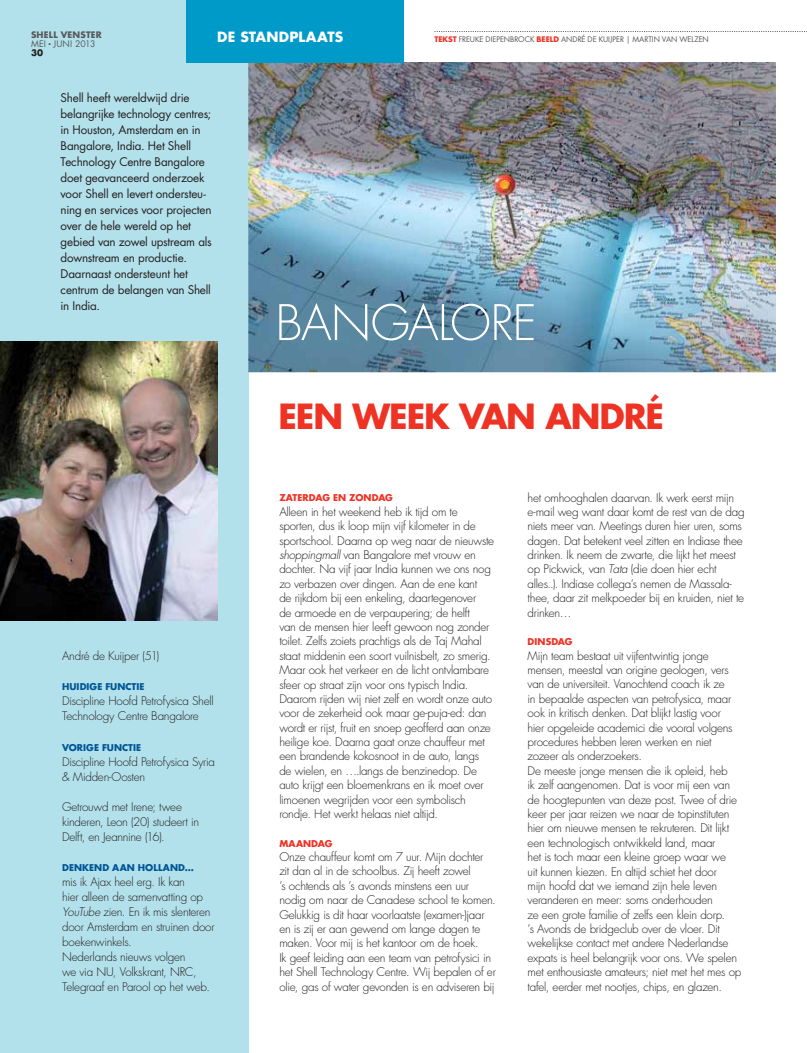
<style>
.page{position:relative;width:807px;height:1053px;background:#fff}
.page>*{position:absolute;margin:0;border:0;box-sizing:border-box;transform-origin:0 0}
.t1{font:700 33.75px "Futura";letter-spacing:-.035em;color:#ee3224}
.t2{font:700 13.75px "Futura";letter-spacing:.01em;color:#fff}
.t3{font:300 11.62px/14.4px "Futura";letter-spacing:-.02em;color:#231f20}
.t4{font:11.62px/16px "Futura";letter-spacing:-.015em;color:#231f20}
.t5{font:700 9.12px "Futura";letter-spacing:.01em;color:#005596}
.t6{font:700 9.12px "Futura";letter-spacing:.005em;color:#ee3224}
.t7{font:700 8.75px "Futura";letter-spacing:.02em;color:#58595b}
.t8{font:8.75px "Futura";letter-spacing:.015em;color:#58595b}
.t9{font:700 8.75px "Futura";color:#231f20}
.t10{font:7.5px "Futura";letter-spacing:-.005em;color:#58595b}
.s1{font-weight:700;color:#ee3224}
.s2{font-style:italic}
</style>
<div class="page">
<div style="left:0;top:0;width:248px;height:1052px;background:#b3e1eb"></div>
<img style="left:248px;top:62px;width:527px;height:310px">
<svg style="left:279px;top:303px;width:254px;height:38px;background:#799db2"></svg>
<img style="left:492px;top:170px;width:28px;height:67px">
<img style="left:0;top:341px;width:217px;height:279px">
<div style="left:186px;top:0;width:217px;height:62px;background:#009ac8"></div>
<svg style="left:434px;top:31px;width:371px;height:1px"></svg>
<p class="t7" style="left:31px;top:30px;width:72px">SHELL VENSTER</p>
<p class="t8" style="left:31px;top:39px;width:66px">MEI JUNI 2013</p>
<p class="t9" style="left:31px;top:47px;width:14px">30</p>
<p class="t4" style="left:61px;top:90px;width:153px">Shell heeft wereldwijd drie belangrijke technology centres; in Houston, Amsterdam en in<br>Bangalore, India. Het Shell<br>Technology Centre Bangalore doet geavanceerd onderzoek voor Shell en levert ondersteu&shy;ning en services voor projecten over de hele wereld op het gebied van zowel upstream als downstream en productie.<br>Daarnaast ondersteunt het centrum de belangen van Shell in India.</p>
<p class="t2" style="left:217px;top:29px;width:127px">DE STANDPLAATS</p>
<p class="t10" style="left:434px;top:35px;width:276px"><span class="s1">TEKST</span> FREUKE DIEPENBROCK <span class="s1">BEELD</span> ANDRÉ DE KUIJPER | MARTIN VAN WELZEN</p>
<p class="t3" style="left:62px;top:650px;width:99px">André de Kuijper (51)</p>
<p class="t5" style="left:62px;top:681px;width:84px">HUIDIGE FUNCTIE</p>
<p class="t3" style="left:62px;top:694px;width:153px;line-height:15px">Discipline Hoofd Petrofysica Shell<br>Technology Centre Bangalore</p>
<p class="t5" style="left:62px;top:741px;width:80px">VORIGE FUNCTIE</p>
<p class="t3" style="left:62px;top:754px;width:154px;line-height:15px">Discipline Hoofd Petrofysica Syria &amp; Midden-Oosten</p>
<p class="t3" style="left:62px;top:799px;width:138px;line-height:15px">Getrouwd met Irene; twee kinderen, Leon (20) studeert in<br>Delft, en Jeannine (16).</p>
<p class="t5" style="left:62px;top:862px;width:133px">DENKEND AAN HOLLAND...</p>
<p class="t3" style="left:62px;top:874px;width:154px;line-height:15px">mis ik Ajax heel erg. Ik kan<br>hier alleen de samenvatting op<br><span class="s2">YouTube</span> zien. En ik mis slenteren door Amsterdam en struinen door boekenwinkels.<br>Nederlands nieuws volgen<br>we via NU, Volkskrant, NRC,<br>Telegraaf en Parool op het web.</p>
<h1 class="t1" style="left:278px;top:397px;width:387px">EEN WEEK VAN ANDRÉ</h1>
<p class="t6" style="left:279px;top:492px;width:115px">ZATERDAG EN ZONDAG</p>
<p class="t3" style="left:279px;top:505px;width:216px">Alleen in het weekend heb ik tijd om te sporten, dus ik loop mijn vijf kilometer in de sportschool. Daarna op weg naar de nieuwste <span class="s2">shoppingmall</span> van Bangalore met vrouw en dochter. Na vijf jaar India kunnen we ons nog zo verbazen over dingen. Aan de ene kant<br>de rijkdom bij een enkeling, daartegenover<br>de armoede en de verpaupering; de helft<br>van de mensen hier leeft gewoon nog zonder toilet. Zelfs zoiets prachtigs als de Taj Mahal staat middenin een soort vuilnisbelt, zo smerig.<br>Maar ook het verkeer en de licht ontvlambare sfeer op straat zijn voor ons typisch India.<br>Daarom rijden wij niet zelf en wordt onze auto voor de zekerheid ook maar ge-puja-ed: dan wordt er rijst, fruit en snoep geofferd aan onze heilige koe. Daarna gaat onze chauffeur met een brandende kokosnoot in de auto, langs de wielen, en ….langs de benzinedop. De auto krijgt een bloemenkrans en ik moet over limoenen wegrijden voor een symbolisch rondje. Het werkt helaas niet altijd.</p>
<p class="t6" style="left:279px;top:837px;width:55px">MAANDAG</p>
<p class="t3" style="left:279px;top:850px;width:218px">Onze chauffeur komt om 7 uur. Mijn dochter zit dan al in de schoolbus. Zij heeft zowel<br>’s ochtends als ’s avonds minstens een uur nodig om naar de Canadese school te komen.<br>Gelukkig is dit haar voorlaatste (examen-)jaar en is zij er aan gewend om lange dagen te maken. Voor mij is het kantoor om de hoek.<br>Ik geef leiding aan een team van petrofysici in het Shell Technology Centre. Wij bepalen of er olie, gas of water gevonden is en adviseren bij</p>
<p class="t3" style="left:527px;top:491px;width:218px">het omhooghalen daarvan. Ik werk eerst mijn e-mail weg want daar komt de rest van de dag niets meer van. Meetings duren hier uren, soms dagen. Dat betekent veel zitten en Indiase thee drinken. Ik neem de zwarte, die lijkt het meest op Pickwick, van <span class="s2">Tata</span> (die doen hier echt alles..). Indiase collega’s nemen de Massala&shy;thee, daar zit melkpoeder bij en kruiden, niet te drinken…</p>
<p class="t6" style="left:527px;top:636px;width:46px">DINSDAG</p>
<p class="t3" style="left:527px;top:649px;width:215px">Mijn team bestaat uit vijfentwintig jonge mensen, meestal van origine geologen, vers van de universiteit. Vanochtend coach ik ze<br>in bepaalde aspecten van petrofysica, maar ook in kritisch denken. Dat blijkt lastig voor<br>hier opgeleide academici die vooral volgens procedures hebben leren werken en niet zozeer als onderzoekers.<br>De meeste jonge mensen die ik opleid, heb<br>ik zelf aangenomen. Dat is voor mij een van de hoogtepunten van deze post. Twee of drie keer per jaar reizen we naar de topinstituten hier om nieuwe mensen te rekruteren. Dit lijkt een technologisch ontwikkeld land, maar<br>het is toch maar een kleine groep waar we<br>uit kunnen kiezen. En altijd schiet het door<br>mijn hoofd dat we iemand zijn hele leven veranderen en meer: soms onderhouden<br>ze een grote familie of zelfs een klein dorp.<br>’s Avonds de bridgeclub over de vloer. Dit wekelijkse contact met andere Nederlandse expats is heel belangrijk voor ons. We spelen met enthousiaste amateurs; niet met het mes op tafel, eerder met nootjes, chips, en glazen.</p>
</div>
